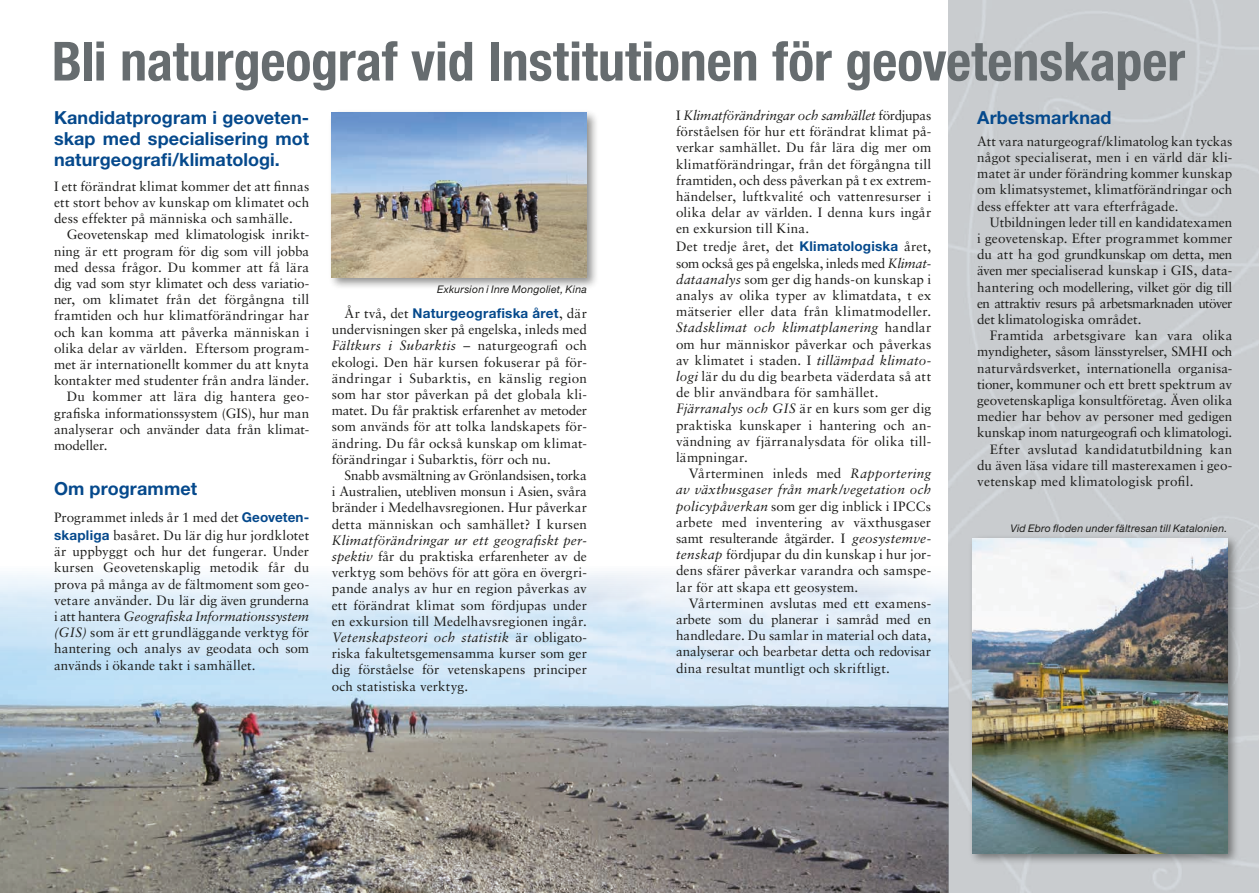
<style>
.page{position:relative;width:1259px;height:893px;background:#fff}
.page>*{position:absolute;margin:0;border:0;box-sizing:border-box;transform-origin:0 0}
.t1{font:700 condensed 54px "Helvetica Neue LT";color:#666c6f}
.t2{font:700 18px/21px "Helvetica Neue LT";letter-spacing:.005em;color:#05498c;text-align:justify}
.t3{font:13.5px/16.2px "Sabon";letter-spacing:.005em;color:#1d1d1b;text-align:justify}
.t4{font:13.5px "Sabon";letter-spacing:-.015em;color:#1d1d1b}
.t5{font:700 13.5px "Helvetica Neue LT";letter-spacing:.02em;color:#05498c}
.t6{font:italic 10.5px "Helvetica Neue LT";letter-spacing:.02em;color:#1d1d1b}
.s1{font-family:"Helvetica Neue LT";font-weight:700;color:#05498c}
.s2{font-style:italic}
.s3{font-family:"Sabon";font-weight:400;color:#1d1d1b}
</style>
<div class="page">
<img style="left:0;top:571px;width:948px;height:322px">
<div style="left:948px;top:0;width:311px;height:893px;background:#c9cccf"></div>
<div style="left:968px;top:534px;width:271px;height:332px;background:#1d1d1b;opacity:.5"></div>
<img style="left:972px;top:538px;width:255px;height:315px">
<div style="left:328px;top:109px;width:271px;height:181px;background:#1d1d1b;opacity:.5"></div>
<img style="left:332px;top:113px;width:255px;height:164px">
<h1 class="t1" style="left:52px;top:29px;width:1134px">Bli naturgeograf vid Institutionen för geovetenskaper</h1>
<h2 class="t2" style="left:54px;top:106px;width:257px">Kandidatprogram i geoveten&shy;skap med specialisering mot naturgeografi/klimatologi.</h2>
<p class="t3" style="left:54px;top:178px;width:257px">I ett förändrat klimat kommer det att finnas ett stort behov av kunskap om klimatet och dess effekter på människa och samhälle.</p>
<p class="t3" style="left:67px;top:226px;width:244px">Geovetenskap med klimatologisk inrikt-</p>
<p class="t3" style="left:54px;top:243px;width:257px">ning är ett program för dig som vill jobba</p>
<p class="t3" style="left:54px;top:259px;width:257px">med dessa frågor. Du kommer att få lära</p>
<p class="t3" style="left:54px;top:275px;width:257px">dig vad som styr klimatet och dess variatio-</p>
<p class="t3" style="left:54px;top:291px;width:257px">ner, om klimatet från det förgångna till</p>
<p class="t3" style="left:54px;top:307px;width:257px">framtiden och hur klimatförändringar har</p>
<p class="t3" style="left:54px;top:324px;width:257px">och kan komma att påverka människan i</p>
<p class="t3" style="left:54px;top:340px;width:257px">olika delar av världen. Eftersom program-</p>
<p class="t3" style="left:54px;top:356px;width:257px">met är internationellt kommer du att knyta</p>
<p class="t3" style="left:54px;top:372px;width:257px">kontakter med studenter från andra länder.</p>
<p class="t3" style="left:67px;top:388px;width:244px">Du kommer att lära dig hantera geo-</p>
<p class="t3" style="left:54px;top:405px;width:257px">grafiska informationssystem (GIS), hur man</p>
<p class="t3" style="left:54px;top:421px;width:257px">analyserar och använder data från klimat-</p>
<p class="t3" style="left:54px;top:437px;width:55px">modeller.</p>
<h2 class="t2" style="left:54px;top:478px;width:145px">Om programmet</h2>
<p class="t3" style="left:54px;top:508px;width:257px;line-height:18px">Programmet inleds år 1 med det <span class="s1">Geoveten&shy;skapliga</span> basåret. Du lär dig hur jordklotet</p>
<p class="t3" style="left:54px;top:543px;width:257px">är uppbyggt och hur det fungerar. Under kursen Geovetenskaplig metodik får du prova på många av de fältmoment som geo&shy;vetare använder. Du lär dig även grunderna i att hantera <span class="s2">Geografiska Informationssystem (GIS)</span> som är ett grundläggande verktyg för hantering och analys av geodata och som används i ökande takt i samhället.</p>
<p class="t6" style="left:437px;top:283px;width:151px">Exkursion i Inre Mongoliet, Kina</p>
<p class="t5" style="left:344px;top:305px;width:244px"><span class="s3">År två, det</span> Naturgeografiska året<span class="s3">, där</span></p>
<p class="t3" style="left:332px;top:321px;width:257px">undervisningen sker på engelska, inleds med <span class="s2">Fältkurs i Subarktis</span> – naturgeografi och ekologi. Den här kursen fokuserar på för&shy;ändringar i Subarktis, en känslig region som har stor påverkan på det globala kli&shy;matet. Du får praktisk erfarenhet av metoder som används för att tolka landskapets för&shy;ändring. Du får också kunskap om klimat&shy;förändringar i Subarktis, förr och nu.</p>
<p class="t3" style="left:332px;top:467px;width:257px;text-indent:13px">Snabb avsmältning av Grönlandsisen, torka i Australien, utebliven monsun i Asien, svåra bränder i Medelhavsregionen. Hur påverkar detta människan och samhället? I kursen</p>
<p class="t3" style="left:332px;top:532px;width:257px"><span class="s2">Klimatförändringar ur ett geografiskt per&shy;spektiv</span> får du praktiska erfarenheter av de verktyg som behövs för att göra en övergri&shy;pande analys av hur en region påverkas av ett förändrat klimat som fördjupas under en exkursion till Medelhavsregionen ingår.<br><span class="s2">Vetenskapsteori och statistik</span> är obligato&shy;riska fakultetsgemensamma kurser som ger dig förståelse för vetenskapens principer och statistiska verktyg.</p>
<p class="t3" style="left:676px;top:107px;width:257px">I <span class="s2">Klimatförändringar och samhället</span> fördjupas förståelsen för hur ett förändrat klimat på&shy;verkar samhället. Du får lära dig mer om klimatförändringar, från det förgångna till framtiden, och dess påverkan på t ex extrem&shy;händelser, luftkvalité och vattenresurser i olika delar av världen. I denna kurs ingår en exkursion till Kina.</p>
<p class="t3" style="left:676px;top:238px;width:257px;text-align:left">Det tredje året, det <span class="s1">Klimatologiska</span> året, som också ges på engelska, inleds med <span class="s2">Klimat&shy;dataanalys</span> som ger dig hands-on kunskap i analys av olika typer av klimatdata, t ex mätserier eller data från klimatmodeller.<br><span class="s2">Stadsklimat och klimatplanering</span> handlar om hur människor påverkar och påverkas av klimatet i staden. I <span class="s2">tillämpad klimato&shy;logi</span> lär du du dig bearbeta väderdata så att de blir användbara för samhället.<br><span class="s2">Fjärranalys och GIS</span> är en kurs som ger dig praktiska kunskaper i hantering och an&shy;vändning av fjärranalysdata för olika til - lämpningar.</p>
<p class="t3" style="left:676px;top:465px;width:257px;text-indent:13px">Vårterminen inleds med <span class="s2">Rapportering av växthusgaser från mark/vegetation och policypåverkan</span> som ger dig inblick i IPCCs arbete med inventering av växthusgaser samt resulterande åtgärder. I <span class="s2">geosystemve&shy;tenskap</span> fördjupar du din kunskap i hur jor&shy;dens sfärer påverkar varandra och samspe&shy;lar för att skapa ett geosystem.</p>
<p class="t3" style="left:676px;top:595px;width:257px;text-indent:13px">Vårterminen avslutas med ett examens&shy;arbete som du planerar i samråd med en handledare. Du samlar in material och data, analyserar och bearbetar detta och redovisar dina resultat muntligt och skriftligt.</p>
<h2 class="t2" style="left:977px;top:106px;width:136px">Arbetsmarknad</h2>
<p class="t3" style="left:977px;top:133px;width:257px">Att vara naturgeograf/klimatolog kan tyckas något specialiserat, men i en värld där kli&shy;matet är under förändring kommer kunskap om klimatsystemet, klimatförändringar och dess effekter att vara efterfrågade.</p>
<p class="t3" style="left:977px;top:214px;width:257px;text-indent:13px">Utbildningen leder till en kandidatexamen i geovetenskap. Efter programmet kommer du att ha god grundkunskap om detta, men även mer specialiserad kunskap i GIS, data&shy;hantering och modellering, vilket gör dig till en attraktiv resurs på arbetsmarknaden utöver det klimatologiska området.</p>
<p class="t3" style="left:990px;top:327px;width:244px">Framtida arbetsgivare kan vara olika</p>
<p class="t4" style="left:977px;top:344px;width:257px">myndigheter, såsom länsstyrelser, SMHI och</p>
<p class="t3" style="left:977px;top:360px;width:257px">naturvårdsverket, internationella organisa-</p>
<p class="t3" style="left:977px;top:376px;width:257px">tioner, kommuner och ett brett spektrum av</p>
<p class="t3" style="left:977px;top:392px;width:257px">geovetenskapliga konsultföretag. Även olika</p>
<p class="t3" style="left:977px;top:408px;width:257px">medier har behov av personer med gedigen</p>
<p class="t4" style="left:977px;top:425px;width:257px">kunskap inom naturgeografi och klimatologi.</p>
<p class="t3" style="left:990px;top:441px;width:244px">Efter avslutad kandidatutbildning kan</p>
<p class="t3" style="left:977px;top:457px;width:257px">du även läsa vidare till masterexamen i geo-</p>
<p class="t3" style="left:977px;top:473px;width:218px">vetenskap med klimatologisk profil.</p>
<p class="t6" style="left:1010px;top:522px;width:218px">Vid Ebro floden under fältresan till Katalonien.</p>
</div>
